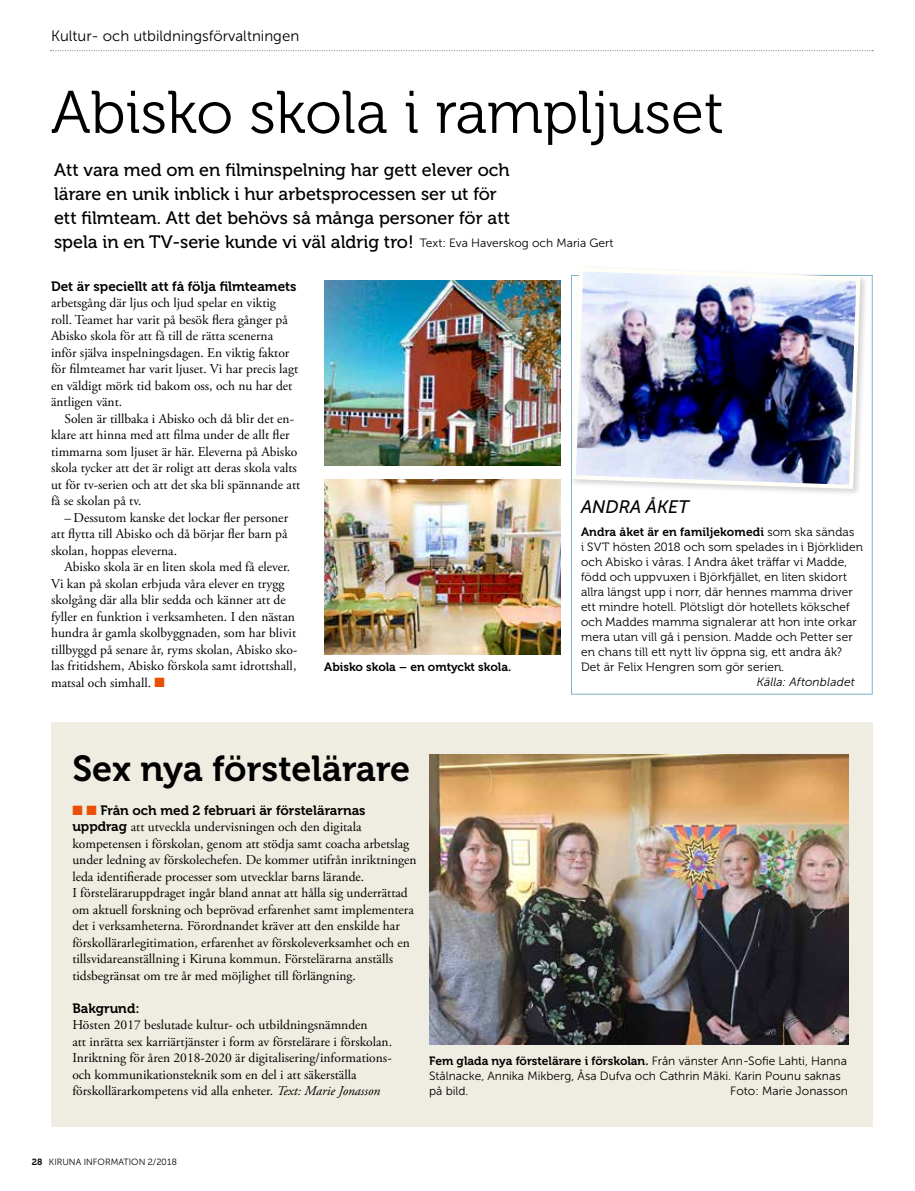
<style>
.page{position:relative;width:915px;height:1191px;background:#fff}
.page>*{position:absolute;margin:0;border:0;box-sizing:border-box;transform-origin:0 0}
.t1{font:60px "Museo 300";color:#000}
.t2{font:36px "Museo 700";color:#000}
.t3{font:18px/24px "Museo 500";color:#000}
.t4{font:italic 18px "Museo Sans 500";color:#000}
.t5{font:15px "Museo Sans 300";color:#000}
.t6{font:13.5px/16.5px "Adobe Garamond Pro";color:#000}
.t7{font:13.5px "Museo 700";color:#000}
.t8{font:12px/15px "Museo 300";letter-spacing:.01em;color:#000}
.t9{font:12px "Museo 700";color:#000}
.t10{font:12px/15px "Museo Sans 300";color:#000}
.t11{font:italic 12px "Museo Sans 300";letter-spacing:.01em;color:#000}
.t12{font:9px "Museo Sans 300";color:#000}
.s1{color:#ea4f04}
.s2{font-family:"Museo 300"}
.s3{font-family:"Museo Sans 300";font-style:italic}
.s4{font-family:"Museo 700"}
.s5{font-style:italic}
.s6{font-family:"Museo Sans 300"}
</style>
<div class="page">
<svg style="left:51px;top:50px;width:821px;height:1px"></svg>
<div style="left:51px;top:722px;width:821px;height:405px;background:#efede1"></div>
<img style="left:324px;top:281px;width:236px;height:185px">
<img style="left:324px;top:479px;width:236px;height:176px">
<img style="left:429px;top:755px;width:418px;height:290px">
<div style="left:569px;top:264px;width:299px;height:233px;background:#000;opacity:.18"></div>
<img style="left:569px;top:265px;width:293px;height:226px">
<p class="t5" style="left:51px;top:28px;width:249px">Kultur- och utbildningsförvaltningen</p>
<h1 class="t1" style="left:51px;top:80px;width:674px">Abisko skola i rampljuset</h1>
<h3 class="t3" style="left:54px;top:158px;width:457px">Att vara med om en filminspelning har gett elever och lärare en unik inblick i hur arbetsprocessen ser ut för ett filmteam. Att det behövs så många personer för att spela in en TV-serie kunde vi väl aldrig tro!</h3>
<p class="t10" style="left:420px;top:236px;width:195px">Text: Eva Haverskog och Maria Gert</p>
<p class="t7" style="left:51px;top:279px;width:247px">Det är speciellt att få följa filmteamets</p>
<p class="t6" style="left:51px;top:295px;width:248px">arbetsgång där ljus och ljud spelar en viktig roll. Teamet har varit på besök flera gånger på Abisko skola för att få till de rätta scenerna inför själva inspelningsdagen. En viktig faktor för filmteamet har varit ljuset. Vi har precis lagt en väldigt mörk tid bakom oss, och nu har det äntligen vänt.</p>
<p class="t6" style="left:51px;top:411px;width:251px;text-indent:14px">Solen är tillbaka i Abisko och då blir det en&shy;klare att hinna med att filma under de allt fler timmarna som ljuset är här. Eleverna på Abisko skola tycker att det är roligt att deras skola valts ut för tv-serien och att det ska bli spännande att få se skolan på tv.</p>
<p class="t6" style="left:51px;top:510px;width:238px;text-align:justify;text-indent:14px">– Dessutom kanske det lockar fler personer att flytta till Abisko och då börjar fler barn på skolan, hoppas eleverna.</p>
<p class="t6" style="left:51px;top:559px;width:248px;text-indent:14px">Abisko skola är en liten skola med få elever.<br>Vi kan på skolan erbjuda våra elever en trygg skolgång där alla blir sedda och känner att de fyller en funktion i verksamheten. I den nästan hundra år gamla skolbyggnaden, som har blivit tillbyggd på senare år, ryms skolan, Abisko sko&shy;las fritidshem, Abisko förskola samt idrottshall, matsal och simhall. <span class="s1">■</span></p>
<p class="t9" style="left:324px;top:660px;width:188px">Abisko skola – en omtyckt skola.</p>
<h3 class="t4" style="left:580px;top:497px;width:109px">ANDRA ÅKET</h3>
<p class="t9" style="left:580px;top:525px;width:275px">Andra åket är en familjekomedi <span class="s2">som ska sändas</span></p>
<p class="t8" style="left:580px;top:539px;width:283px">i SVT hösten 2018 och som spelades in i Björkliden och Abisko i våras. I Andra åket träffar vi Madde, född och uppvuxen i Björkfjället, en liten skidort allra längst upp i norr, där hennes mamma driver ett mindre hotell. Plötsligt dör hotellets kökschef och Maddes mamma signalerar att hon inte orkar mera utan vill gå i pension. Madde och Petter ser en chans till ett nytt liv öppna sig, ett andra åk?<br>Det är Felix Hengren som gör serien<span class="s3">.</span></p>
<p class="t11" style="left:756px;top:675px;width:99px">Källa: Aftonbladet</p>
<h2 class="t2" style="left:72px;top:749px;width:339px">Sex nya förstelärare</h2>
<p class="t7" style="left:72px;top:802px;width:295px"><span class="s1">■</span> <span class="s1">■</span> Från och med 2 februari är förstelärarnas</p>
<p class="t6" style="left:72px;top:819px;width:345px"><span class="s4">uppdrag</span> att utveckla undervisningen och den digitala kompetensen i förskolan, genom att stödja samt coacha arbetslag under ledning av förskolechefen. De kommer utifrån inriktningen leda identifierade processer som utvecklar barns lärande.<br>I försteläraruppdraget ingår bland annat att hålla sig underrättad om aktuell forskning och beprövad erfarenhet samt implementera det i verksamheterna. Förordnandet kräver att den enskilde har förskollärarlegitimation, erfarenhet av förskoleverksamhet och en tillsvidareanställning i Kiruna kommun. Förstelärarna anställs tidsbegränsat om tre år med möjlighet till förlängning.</p>
<p class="t7" style="left:72px;top:1000px;width:69px">Bakgrund:</p>
<p class="t6" style="left:72px;top:1017px;width:321px">Hösten 2017 beslutade kultur- och utbildningsnämnden<br>att inrätta sex karriärtjänster i form av förstelärare i förskolan.<br>Inriktning för åren 2018-2020 är digitalisering/informations&shy;och kommunikationsteknik som en del i att säkerställa förskollärarkompetens vid alla enheter. <span class="s5">Text: Marie Jonasson</span></p>
<p class="t9" style="left:429px;top:1054px;width:419px">Fem glada nya förstelärare i förskolan. <span class="s6">Från vänster Ann-Sofie Lahti, Hanna</span></p>
<p class="t10" style="left:429px;top:1068px;width:413px">Stålnacke, Annika Mikberg, Åsa Dufva och Cathrin Mäki. Karin Pounu saknas på bild.</p>
<p class="t10" style="left:730px;top:1083px;width:119px">Foto: Marie Jonasson</p>
<p class="t12" style="left:32px;top:1156px;width:146px"><span class="s4">28</span> KIRUNA INFORMATION <span class="s2">2</span>/2018</p>
</div>
